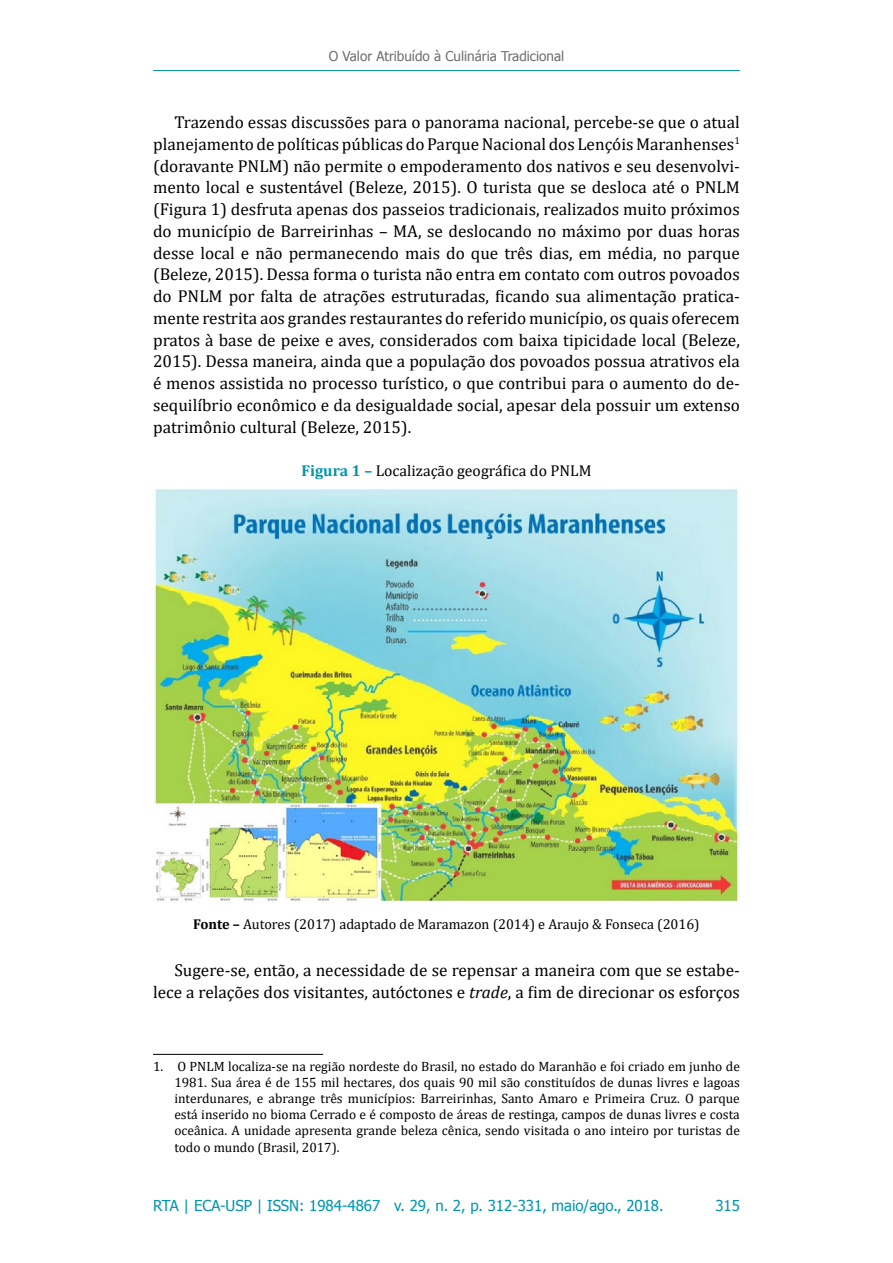
<style>
.page{position:relative;width:893px;height:1263px;background:#fff}
.page>*{position:absolute;margin:0;border:0;box-sizing:border-box;transform-origin:0 0}
.t1{font:17.25px/21.8px "Cambria";color:#000;text-align:justify}
.t2{font:15.75px "Cambria";color:#000}
.t3{font:15px "Tahoma";color:#0095ad}
.t4{font:14.25px "Cambria";color:#000}
.t5{font:13.5px/16.2px "Cambria";color:#000;text-align:justify}
.t6{font:13.5px "Tahoma";color:#706f6f}
.s1{font-weight:700;color:#0095ad}
.s2{font-weight:700}
.s3{font-style:italic}
</style>
<div class="page">
<hr style="left:153px;top:70px;width:587px;height:1px;background:#0095ad">
<img style="left:153px;top:489px;width:587px;height:413px">
<hr style="left:153px;top:1054px;width:170px;height:1px;background:#000">
<p class="t6" style="left:329px;top:47px;width:237px">O Valor Atribuído à Culinária Tradicional</p>
<p class="t1" style="left:153px;top:111px;width:588px;text-indent:21px">Trazendo essas discussões para o panorama nacional, percebe-se que o atual planejamento de políticas públicas do Parque Nacional dos Lençóis Maranhenses<sup>1 </sup>(doravante PNLM) não permite o empoderamento dos nativos e seu desenvolvi&shy;mento local e sustentável (Beleze, 2015). O turista que se desloca até o PNLM (Figura 1) desfruta apenas dos passeios tradicionais, realizados muito próximos do município de Barreirinhas – MA, se deslocando no máximo por duas horas desse local e não permanecendo mais do que três dias, em média, no parque (Beleze, 2015). Dessa forma o turista não entra em contato com outros povoados do PNLM por falta de atrações estruturadas, ficando sua alimentação pratica&shy;mente restrita aos grandes restaurantes do referido município, os quais oferecem pratos à base de peixe e aves, considerados com baixa tipicidade local (Beleze, 2015). Dessa maneira, ainda que a população dos povoados possua atrativos ela é menos assistida no processo turístico, o que contribui para o aumento do de&shy;sequilíbrio econômico e da desigualdade social, apesar dela possuir um extenso patrimônio cultural (Beleze, 2015).</p>
<p class="t2" style="left:301px;top:461px;width:291px"><span class="s1">Figura 1 –</span> Localização geográfica do PNLM</p>
<p class="t4" style="left:193px;top:916px;width:508px"><span class="s2">Fonte –</span> Autores (2017) adaptado de Maramazon (2014) e Araujo &amp; Fonseca (2016)</p>
<p class="t1" style="left:153px;top:959px;width:588px;text-align:right">Sugere-se, então, a necessidade de se repensar a maneira com que se estabe&shy;lece a relações dos visitantes, autóctones e <span class="s3">trade</span>, a fim de direcionar os esforços</p>
<p class="t5" style="left:174px;top:1058px;width:567px;text-indent:-21px">1. O PNLM localiza-se na região nordeste do Brasil, no estado do Maranhão e foi criado em junho de 1981. Sua área é de 155 mil hectares, dos quais 90 mil são constituídos de dunas livres e lagoas interdunares, e abrange três municípios: Barreirinhas, Santo Amaro e Primeira Cruz. O parque está inserido no bioma Cerrado e é composto de áreas de restinga, campos de dunas livres e costa oceânica. A unidade apresenta grande beleza cênica, sendo visitada o ano inteiro por turistas de todo o mundo (Brasil, 2017).</p>
<p class="t3" style="left:153px;top:1196px;width:512px">RTA | ECA-USP | ISSN: 1984-4867 v. 29, n. 2, p. 312-331, maio/ago., 2018.</p>
<p class="t3" style="left:715px;top:1196px;width:26px">315</p>
</div>
